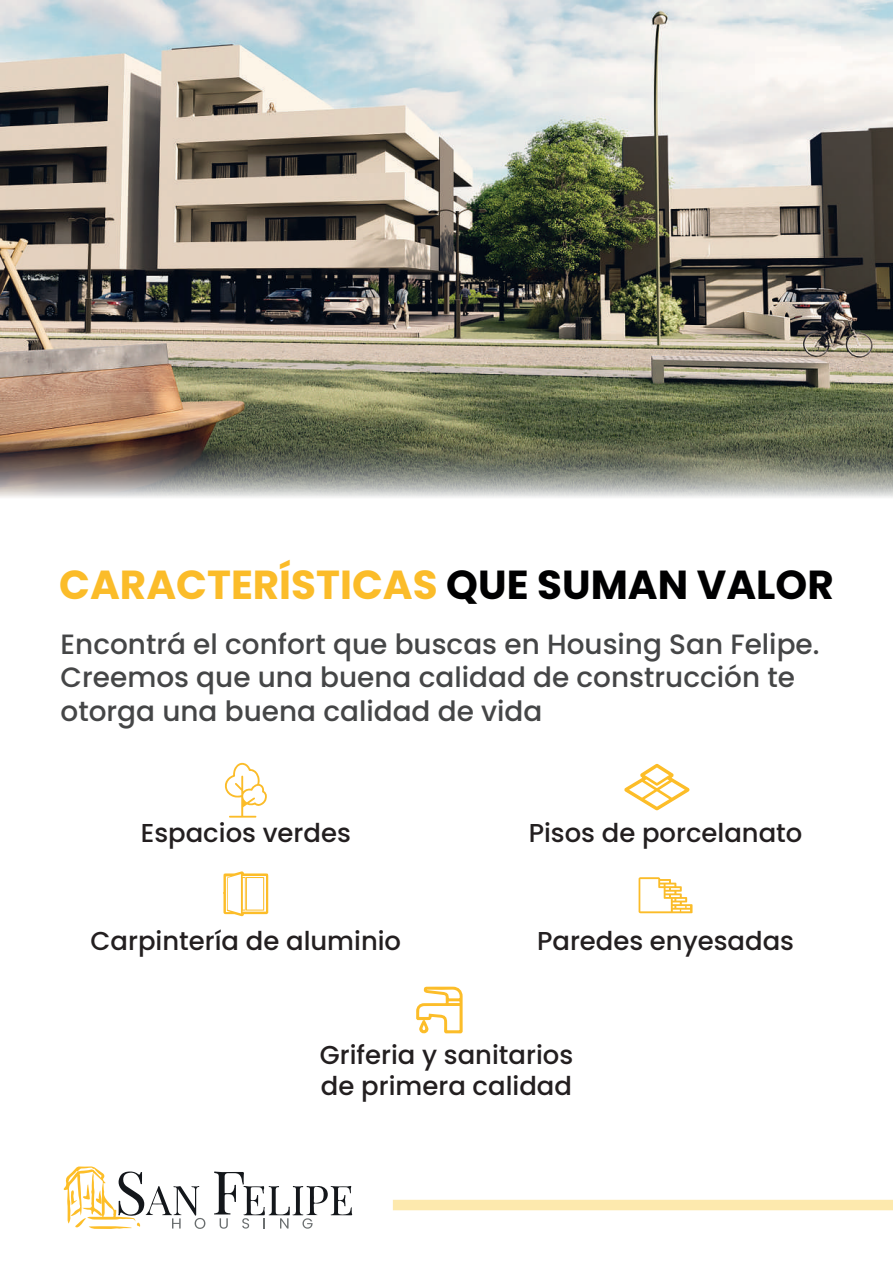
<style>
.page{position:relative;width:893px;height:1263px;background:#fff}
.page>*{position:absolute;margin:0;border:0;box-sizing:border-box;transform-origin:0 0}
.t1{font:700 40.5px "Poppins";color:#fbbc29}
.t2{font:500 27.9px/33.5px "Poppins";color:#454647}
.t3{font:500 25.95px/31px "Poppins";color:#231f20}
.s1{color:#000001}
</style>
<div class="page">
<img style="left:0;top:0;width:893px;height:436px">
<svg style="left:0;top:436px;width:893px;height:62px;background:#848478"></svg>
<svg style="left:214px;top:1171px;width:138px;height:58px"></svg>
<svg style="left:63px;top:1166px;width:142px;height:63px"></svg>
<div style="left:393px;top:1200px;width:500px;height:10px;background:#fde9ad"></div>
<svg style="left:224px;top:762px;width:43px;height:56px"></svg>
<svg style="left:639px;top:877px;width:53px;height:36px"></svg>
<svg style="left:223px;top:871px;width:46px;height:46px"></svg>
<svg style="left:624px;top:763px;width:66px;height:48px"></svg>
<svg style="left:416px;top:986px;width:47px;height:48px"></svg>
<h1 class="t1" style="left:59px;top:561px;width:776px">CARACTERÍSTICAS <span class="s1">QUE SUMAN VALOR</span></h1>
<p class="t2" style="left:61px;top:627px;width:760px">Encontrá el confort que buscas en Housing San Felipe.<br>Creemos que una buena calidad de construcción te otorga una buena calidad de vida</p>
<p class="t3" style="left:141px;top:817px;width:212px">Espacios verdes</p>
<p class="t3" style="left:529px;top:817px;width:275px">Pisos de porcelanato</p>
<p class="t3" style="left:91px;top:925px;width:312px">Carpintería de aluminio</p>
<p class="t3" style="left:537px;top:925px;width:258px">Paredes enyesadas</p>
<p class="t3" style="left:320px;top:1040px;width:255px">Griferia y sanitarios de primera calidad</p>
</div>
